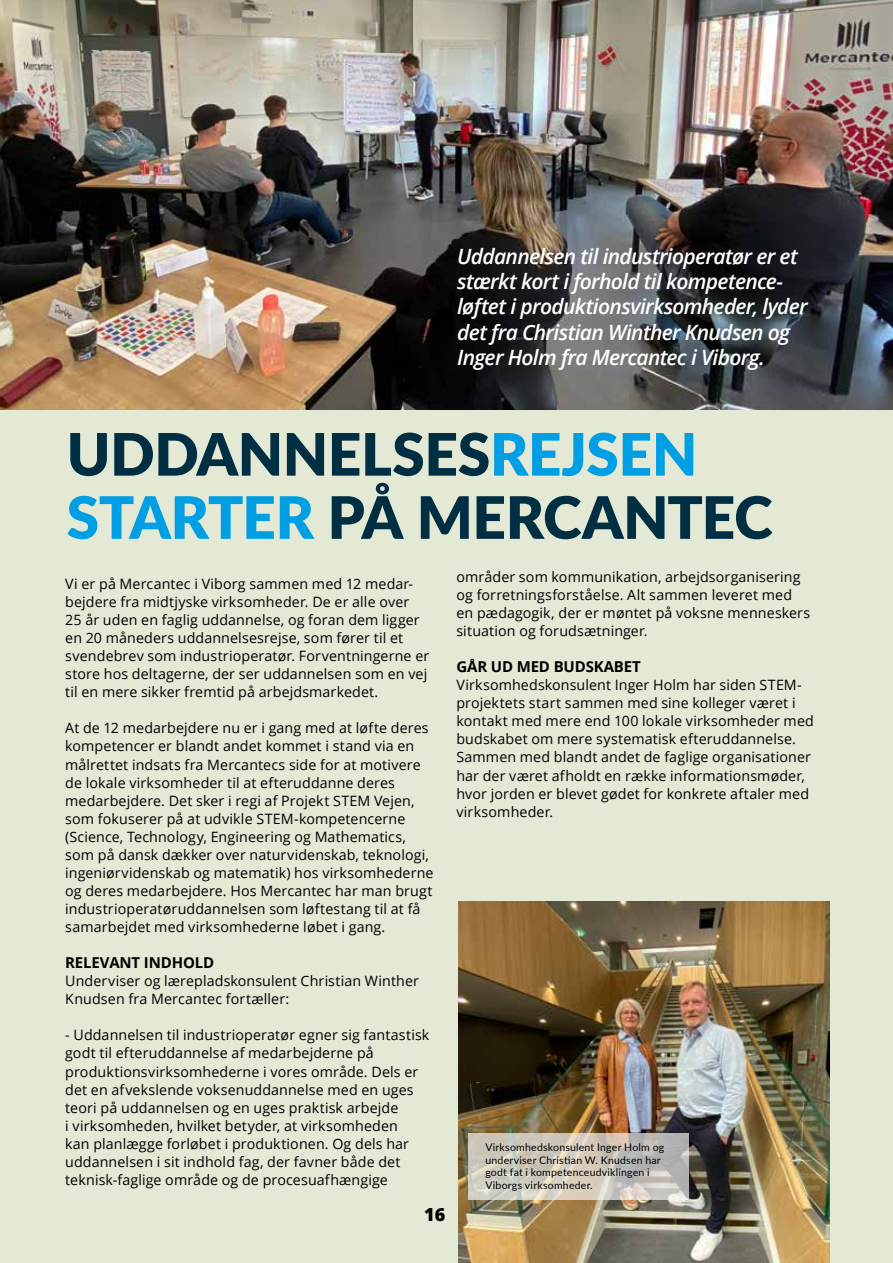
<style>
.page{position:relative;width:893px;height:1263px;background:#e4e9d5}
.page>*{position:absolute;margin:0;border:0;box-sizing:border-box;transform-origin:0 0}
.t1{font:900 58.5px/63.2px "Lato";letter-spacing:-.005em;color:#002e43}
.t2{font:italic 600 21px/25.3px "Open Sans";letter-spacing:-.035em;color:#fff}
.t3{font:800 18px "Open Sans";color:#000}
.t4{font:700 15px "Open Sans";letter-spacing:-.01em;color:#000}
.t5{font:14.25px/18px "Open Sans";letter-spacing:.01em;color:#000}
.t6{font:10.5px/12.6px "Lato";letter-spacing:.02em;color:#000}
.s1{color:#009fe3}
</style>
<div class="page">
<img style="left:0;top:0;width:893px;height:409px">
<img style="left:459px;top:901px;width:370px;height:362px">
<svg style="left:469px;top:1133px;width:220px;height:66px;background:#cbc7bc"></svg>
<h2 class="t2" style="left:457px;top:243px;width:352px">Uddannelsen til industrioperatør er et stærkt kort i forhold til kompetence&shy;løftet i produktionsvirksomheder, lyder det fra Christian Winther Knudsen og Inger Holm fra Mercantec i Viborg.</h2>
<h1 class="t1" style="left:67px;top:420px;width:707px">UDDANNELSES<span class="s1">REJSEN<br>STARTER</span> PÅ MERCANTEC</h1>
<p class="t5" style="left:456px;top:567px;width:355px">områder som kommunikation, arbejdsorganisering og forretningsforståelse. Alt sammen leveret med en pædagogik, der er møntet på voksne menneskers situation og forudsætninger.</p>
<p class="t4" style="left:456px;top:656px;width:186px">GÅR UD MED BUDSKABET</p>
<p class="t5" style="left:456px;top:676px;width:359px">Virksomhedskonsulent Inger Holm har siden STEM&shy;projektets start sammen med sine kolleger været i kontakt med mere end 100 lokale virksomheder med budskabet om mere systematisk efteruddannelse.<br>Sammen med blandt andet de faglige organisationer har der været afholdt en række informationsmøder, hvor jorden er blevet gødet for konkrete aftaler med virksomheder.</p>
<p class="t5" style="left:65px;top:574px;width:366px">Vi er på Mercantec i Viborg sammen med 12 medar&shy;bejdere fra midtjyske virksomheder. De er alle over 25 år uden en faglig uddannelse, og foran dem ligger en 20 måneders uddannelsesrejse, som fører til et svendebrev som industrioperatør. Forventningerne er store hos deltagerne, der ser uddannelsen som en vej til en mere sikker fremtid på arbejdsmarkedet.</p>
<p class="t5" style="left:65px;top:719px;width:370px">At de 12 medarbejdere nu er i gang med at løfte deres kompetencer er blandt andet kommet i stand via en målrettet indsats fra Mercantecs side for at motivere de lokale virksomheder til at efteruddanne deres medarbejdere. Det sker i regi af Projekt STEM Vejen, som fokuserer på at udvikle STEM-kompetencerne (Science, Technology, Engineering og Mathematics, som på dansk dækker over naturvidenskab, teknologi, ingeniørvidenskab og matematik) hos virksomhederne og deres medarbejdere. Hos Mercantec har man brugt industrioperatøruddannelsen som løftestang til at få samarbejdet med virksomhederne løbet i gang.</p>
<p class="t4" style="left:65px;top:952px;width:151px">RELEVANT INDHOLD</p>
<p class="t5" style="left:65px;top:972px;width:355px">Underviser og lærepladskonsulent Christian Winther<br>Knudsen fra Mercantec fortæller:</p>
<p class="t5" style="left:65px;top:1026px;width:366px">- Uddannelsen til industrioperatør egner sig fantastisk godt til efteruddannelse af medarbejderne på produktionsvirksomhederne i vores område. Dels er det en afvekslende voksenuddannelse med en uges teori på uddannelsen og en uges praktisk arbejde<br>i virksomheden, hvilket betyder, at virksomheden<br>kan planlægge forløbet i produktionen. Og dels har uddannelsen i sit indhold fag, der favner både det teknisk-faglige område og de procesuafhængige</p>
<p class="t6" style="left:485px;top:1140px;width:180px">Virksomhedskonsulent Inger Holm og underviser Christian W. Knudsen har godt fat i kompetenceudviklingen i Viborgs virksomheder.</p>
<p class="t3" style="left:424px;top:1201px;width:23px">16</p>
</div>
